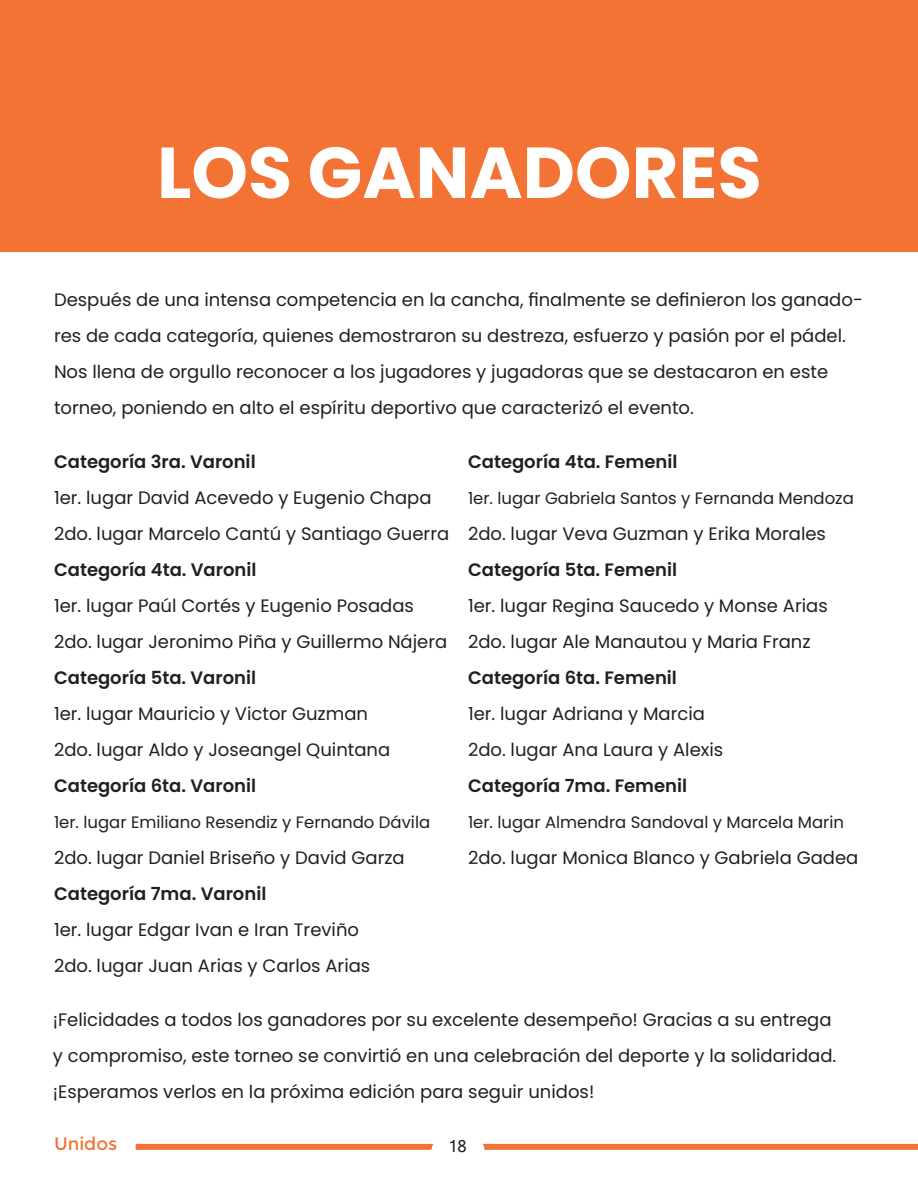
<style>
.page{position:relative;width:918px;height:1188px;background:#fff}
.page>*{position:absolute;margin:0;border:0;box-sizing:border-box;transform-origin:0 0}
.t1{font:700 72px "Poppins";color:#fff}
.t2{font:18px/36px "Poppins";color:#231f20}
.t3{font:600 18px "Poppins";color:#231f20}
.t4{font:18px "Montserrat";color:#f37335}
.t5{font:16.5px "Poppins";color:#231f20}
.t6{font:16.5px "Microsoft Sans Serif";color:#231f20}
</style>
<div class="page">
<div style="left:136px;top:1144px;width:782px;height:6px;background:#f37335"></div>
<div style="left:431px;top:1134px;width:54px;height:37px;background:#fff;border-radius:18px"></div>
<div style="left:1px;top:1px;width:917px;height:251px;background:#f37335"></div>
<p class="t1" style="left:157px;top:131px;width:606px">LOS GANADORES</p>
<p class="t2" style="left:54px;top:282px;width:810px">Después de una intensa competencia en la cancha, finalmente se definieron los ganado&shy;res de cada categoría, quienes demostraron su destreza, esfuerzo y pasión por el pádel.<br>Nos llena de orgullo reconocer a los jugadores y jugadoras que se destacaron en este torneo, poniendo en alto el espíritu deportivo que caracterizó el evento.</p>
<p class="t3" style="left:54px;top:451px;width:203px">Categoría 3ra. Varonil</p>
<p class="t2" style="left:54px;top:480px;width:379px">1er. lugar David Acevedo y Eugenio Chapa</p>
<p class="t2" style="left:54px;top:516px;width:397px">2do. lugar Marcelo Cantú y Santiago Guerra</p>
<p class="t3" style="left:54px;top:559px;width:204px">Categoría 4ta. Varonil</p>
<p class="t2" style="left:54px;top:588px;width:361px">1er. lugar Paúl Cortés y Eugenio Posadas</p>
<p class="t2" style="left:54px;top:624px;width:395px">2do. lugar Jeronimo Piña y Guillermo Nájera</p>
<p class="t3" style="left:54px;top:667px;width:204px">Categoría 5ta. Varonil</p>
<p class="t2" style="left:54px;top:696px;width:316px">1er. lugar Mauricio y Victor Guzman</p>
<p class="t2" style="left:54px;top:732px;width:338px">2do. lugar Aldo y Joseangel Quintana</p>
<p class="t3" style="left:54px;top:775px;width:204px">Categoría 6ta. Varonil</p>
<p class="t5" style="left:54px;top:813px;width:378px">1er. lugar Emiliano Resendiz y Fernando Dávila</p>
<p class="t2" style="left:54px;top:840px;width:352px">2do. lugar Daniel Briseño y David Garza</p>
<p class="t3" style="left:54px;top:883px;width:214px">Categoría 7ma. Varonil</p>
<p class="t2" style="left:54px;top:912px;width:307px">1er. lugar Edgar Ivan e Iran Treviño</p>
<p class="t2" style="left:54px;top:948px;width:318px">2do. lugar Juan Arias y Carlos Arias</p>
<p class="t3" style="left:468px;top:451px;width:211px">Categoría 4ta. Femenil</p>
<p class="t5" style="left:468px;top:489px;width:387px">1er. lugar Gabriela Santos y Fernanda Mendoza</p>
<p class="t2" style="left:468px;top:516px;width:360px">2do. lugar Veva Guzman y Erika Morales</p>
<p class="t3" style="left:468px;top:559px;width:211px">Categoría 5ta. Femenil</p>
<p class="t2" style="left:468px;top:588px;width:361px">1er. lugar Regina Saucedo y Monse Arias</p>
<p class="t2" style="left:468px;top:624px;width:344px">2do. lugar Ale Manautou y Maria Franz</p>
<p class="t3" style="left:468px;top:667px;width:210px">Categoría 6ta. Femenil</p>
<p class="t2" style="left:468px;top:696px;width:238px">1er. lugar Adriana y Marcia</p>
<p class="t2" style="left:468px;top:732px;width:257px">2do. lugar Ana Laura y Alexis</p>
<p class="t3" style="left:468px;top:775px;width:221px">Categoría 7ma. Femenil</p>
<p class="t5" style="left:468px;top:813px;width:378px">1er. lugar Almendra Sandoval y Marcela Marin</p>
<p class="t2" style="left:468px;top:840px;width:392px">2do. lugar Monica Blanco y Gabriela Gadea</p>
<p class="t2" style="left:53px;top:1002px;width:785px">¡Felicidades a todos los ganadores por su excelente desempeño! Gracias a su entrega y compromiso, este torneo se convirtió en una celebración del deporte y la solidaridad. ¡Esperamos verlos en la próxima edición para seguir unidos!</p>
<p class="t4" style="left:54px;top:1134px;width:65px">Unidos</p>
<p class="t6" style="left:448px;top:1135px;width:20px">18</p>
</div>
